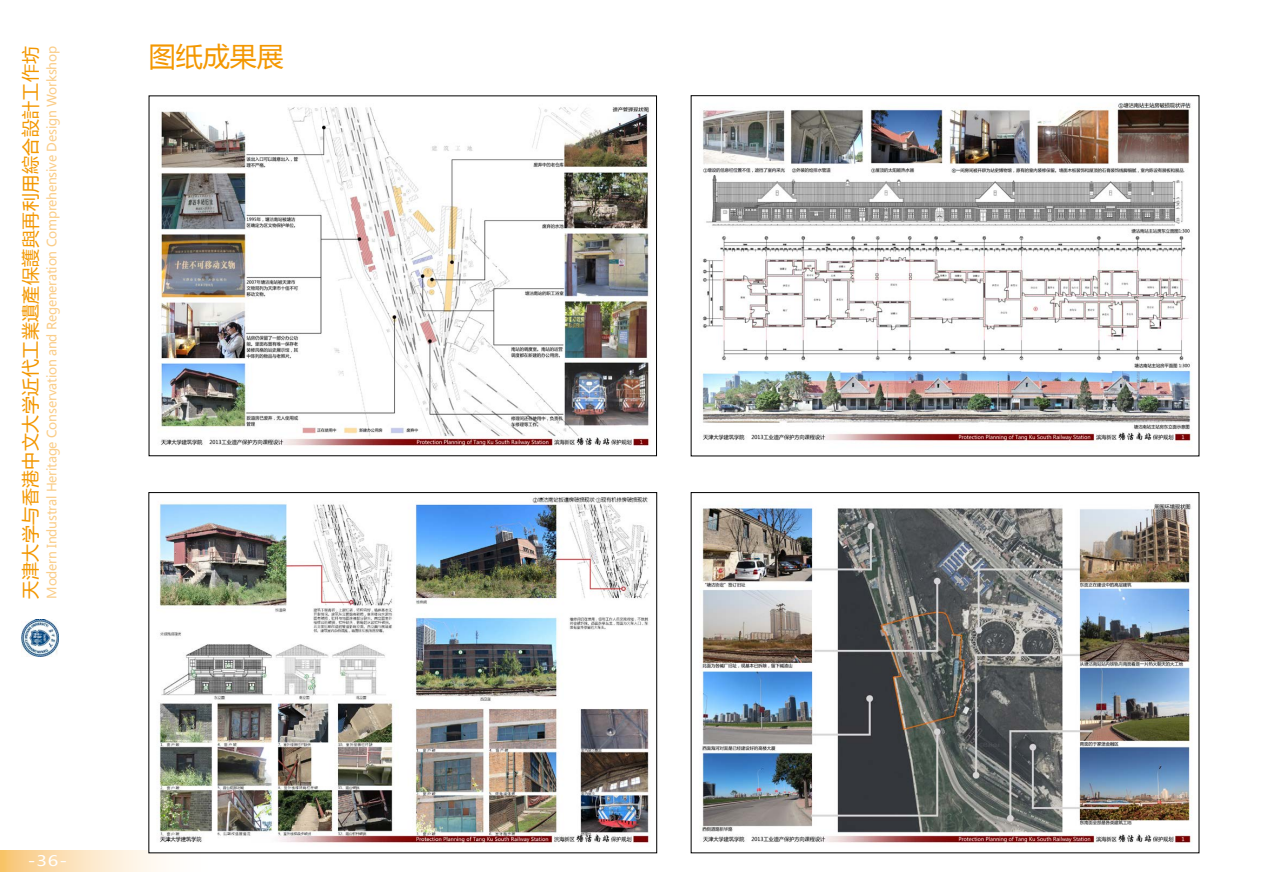
<style>
.page{position:relative;width:1263px;height:893px;background:#fff}
.page>*{position:absolute;margin:0;border:0;box-sizing:border-box;transform-origin:0 0}
.t1{font:27px "Microsoft Ya Hei";color:#f39700}
.t2{font:18px "Microsoft Ya Hei";letter-spacing:.025em;color:#f39700}
.t3{font:14.4px "Microsoft Ya Hei";color:#fff;scale:1.25 1}
.t4{font:12.75px "Microsoft Ya Hei";letter-spacing:-.015em;color:#facd89}
</style>
<div class="page">
<svg style="left:0;top:850px;width:218px;height:21px"></svg>
<img style="left:21px;top:620px;width:37px;height:36px">
<img style="left:702px;top:102px;width:490px;height:339px">
<img style="left:151px;top:497px;width:499px;height:354px">
<img style="left:700px;top:503px;width:492px;height:340px">
<img style="left:160px;top:107px;width:490px;height:339px">
<h2 class="t2" style="left:18px;top:599px;width:555px;rotate:-90deg">天津大学与香港中文大学近代工業遺產保護與再利用綜合設計工作坊</h2>
<h1 class="t1" style="left:149px;top:38px;width:136px">图纸成果展</h1>
<p class="t4" style="left:43px;top:599px;width:554px;rotate:-90deg">Modern Industral Heritage Conservation and Regeneration Comprehensive Design Workshop</p>
<p class="t3" style="left:28px;top:851px;width:33px">-36-</p>
</div>
